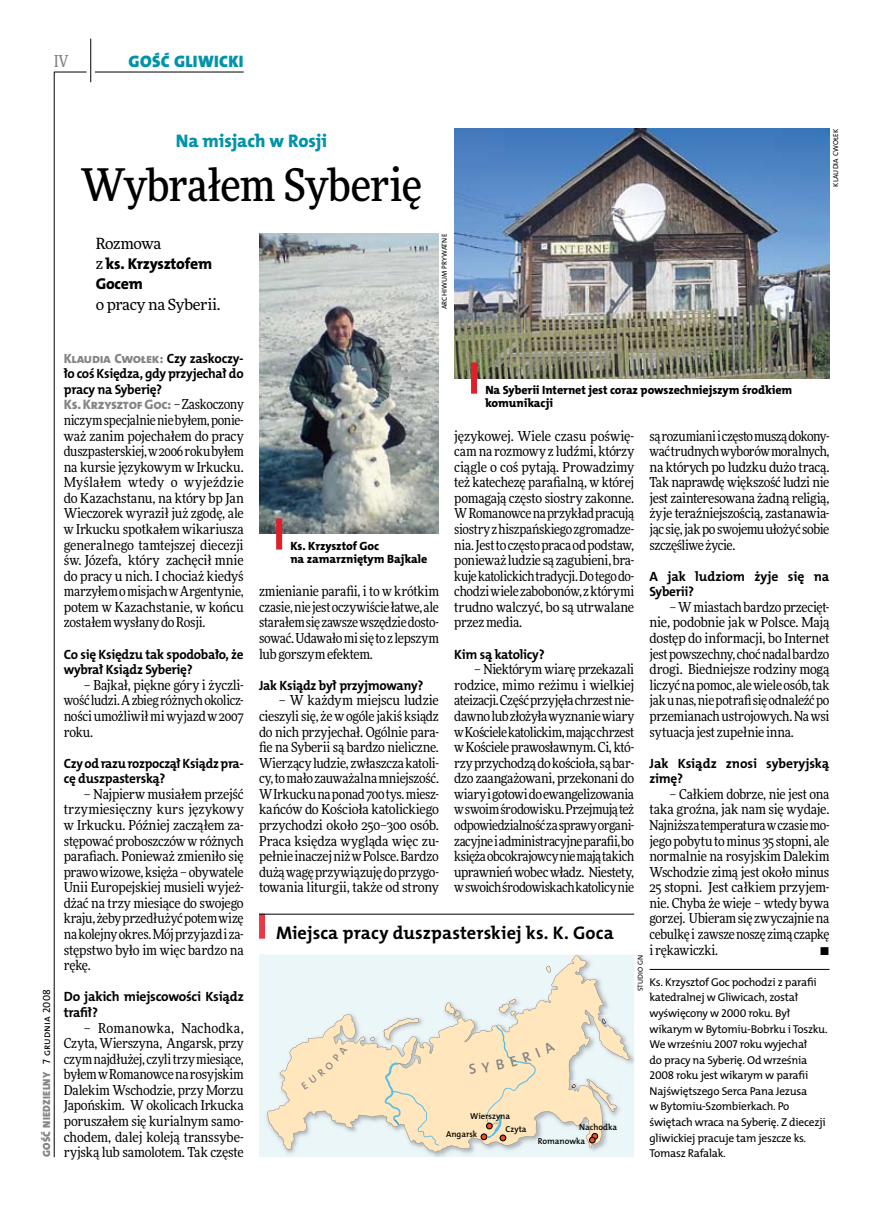
<style>
.page{position:relative;width:872px;height:1221px;background:#fff}
.page>*{position:absolute;margin:0;border:0;box-sizing:border-box;transform-origin:0 0}
.t1{font:500 45px "Freeday Narrow";letter-spacing:-.02em;color:#000}
.t2{font:18.3px "The Mix HP7 Bld";letter-spacing:.005em;color:#000}
.t3{font:18.3px "The Mix HP8 Ex Bld";letter-spacing:-.01em;color:#0093aa}
.t4{font:16.65px "The Mix HP9 Blk";letter-spacing:.02em;color:#0093aa}
.t5{font:500 16.5px "Freeday Narrow";color:#858486;scale:.9 1}
.t6{font:15.75px/20.4px "The Mix HP8 Ex Bld";letter-spacing:-.03em;color:#000}
.t7{font:15.45px "Freeday News";letter-spacing:-.025em;color:#000}
.t8{font:13.8px/15.6px "Freeday Narrow News";letter-spacing:-.02em;color:#000;text-align:justify}
.t9{font:13.8px "The Mix HP8 Ex Bld";letter-spacing:-.02em;color:#858486}
.t10{font:13.5px/15.6px "The Mix HP7 Bld";letter-spacing:-.02em;color:#000}
.t11{font:13.5px "The Mix HP8 Ex Bld";letter-spacing:-.02em;color:#858486}
.t12{font:12px/13.5px "The Mix HP8 Ex Bld";letter-spacing:-.005em;color:#000}
.t13{font:11.4px/15.6px "The Mix HP5 Plain";letter-spacing:-.02em;color:#000}
.t14{font:10.5px "The Mix HP9 Blk";letter-spacing:.025em;color:#858486}
.t15{font:8.55px/14.1px "The Mix HP6 Se Bld";color:#000}
.t16{font:7.2px "The Mix HP5 Plain";letter-spacing:.015em;color:#000}
.s1{font-family:"The Mix HP5 Plain";color:#000}
.s2{font-family:"Freeday News";font-size:15.45px}
.s3{font-family:"The Mix HP7 Bld";color:#000}
.s4{font-family:"Freeday Narrow News";color:#000}
</style>
<div class="page">
<hr style="left:54px;top:72px;width:1px;height:1085px;background:#000">
<hr style="left:90px;top:39px;width:1px;height:43px;background:#000">
<hr style="left:54px;top:72px;width:33px;height:1px;background:#000">
<hr style="left:95px;top:72px;width:149px;height:1px;background:#000">
<hr style="left:649px;top:969px;width:180px;height:1px;background:#000">
<img style="left:259px;top:234px;width:180px;height:300px">
<hr style="left:259px;top:954px;width:4px;height:202px;background:#ebf6f7">
<svg style="left:267px;top:955px;width:362px;height:197px;background:#edecdf"></svg>
<svg style="left:589px;top:1132px;width:9px;height:11px"></svg>
<svg style="left:385px;top:1062px;width:54px;height:83px;background:#f0e3c3"></svg>
<div style="left:276px;top:518px;width:6px;height:31px;background:#df1f2a"></div>
<div style="left:259px;top:913px;width:6px;height:25px;background:#eb3848"></div>
<hr style="left:259px;top:913px;width:375px;height:1px;background:#000">
<img style="left:454px;top:129px;width:375px;height:249px">
<div style="left:471px;top:362px;width:6px;height:31px;background:#df1f2a"></div>
<svg style="left:469px;top:1025px;width:86px;height:116px;background:#f5e2be"></svg>
<div style="left:301px;top:1045px;width:47px;height:44px;background:#ffe6bc"></div>
<p class="t5" style="left:54px;top:50px;width:17px">IV</p>
<p class="t4" style="left:129px;top:50px;width:116px">GOŚĆ GLIWICKI</p>
<p class="t14" style="left:40px;top:1156px;width:169px;rotate:-90deg">GOŚĆ NIEDZIELNY <span class="s1">7 grudnia 2008</span></p>
<p class="t16" style="left:831px;top:186px;width:58px;rotate:-90deg">klaudia cwołek</p>
<h2 class="t3" style="left:176px;top:129px;width:152px">Na misjach w Rosji</h2>
<h1 class="t1" style="left:81px;top:157px;width:343px">Wybrałem Syberię</h1>
<p class="t7" style="left:96px;top:233px;width:67px">Rozmowa</p>
<p class="t6" style="left:96px;top:253px;width:118px"><span class="s2">z</span> ks. Krzysztofem<br>Gocem</p>
<p class="t7" style="left:96px;top:294px;width:126px">o pracy na Syberii.</p>
<p class="t11" style="left:64px;top:349px;width:181px">Klaudia Cwołek: <span class="s3">Czy zaskoczy-</span></p>
<p class="t10" style="left:64px;top:366px;width:181px">ło coś Księdza, gdy przyjechał do pracy na Syberię?</p>
<p class="t9" style="left:64px;top:396px;width:181px">Ks. Krzysztof Goc: <span class="s4">– Zaskoczony</span></p>
<p class="t8" style="left:64px;top:412px;width:181px">niczym specjalnie nie byłem, ponie&shy;waż zanim pojechałem do pracy duszpasterskiej, w2006 roku byłem na kursie językowym w Irkucku.<br>Myślałem wtedy o wyjeździe do Kazachstanu, na który bp Jan Wieczorek wyraził już zgodę, ale w Irkucku spotkałem wikariusza generalnego tamtejszej diecezji św. Józefa, który zachęcił mnie do pracy u nich. I chociaż kiedyś marzyłem omisjach wArgentynie, potem w Kazachstanie, w końcu zostałem wysłany do Rosji.</p>
<p class="t10" style="left:64px;top:646px;width:181px">Co się Księdzu tak spodobało, że wybrał Ksiądz Syberię?</p>
<p class="t8" style="left:64px;top:677px;width:181px;text-indent:20px">– Bajkał, piękne góry i życzli&shy;wość ludzi. Azbieg różnych okolicz&shy;ności umożliwił mi wyjazd w2007 roku.</p>
<p class="t10" style="left:64px;top:755px;width:181px">Czy od razu rozpoczął Ksiądz pra&shy;cę duszpasterską?</p>
<p class="t8" style="left:64px;top:786px;width:181px;text-indent:20px">– Najpierw musiałem przejść trzymiesięczny kurs językowy w Irkucku. Później zacząłem za&shy;stępować proboszczów w różnych parafiach. Ponieważ zmieniło się prawo wizowe, księża – obywatele Unii Europejskiej musieli wyjeż&shy;dżać na trzy miesiące do swojego kraju, żeby przedłużyć potem wizę na kolejny okres. Mój przyjazd iza&shy;stępstwo było im więc bardzo na rękę.</p>
<p class="t10" style="left:64px;top:989px;width:181px">Do jakich miejscowości Ksiądz trafił?</p>
<p class="t8" style="left:64px;top:1019px;width:181px;text-indent:20px">– Romanowka, Nachodka, Czyta, Wierszyna, Angarsk, przy czym najdłużej, czyli trzy miesiące, byłem wRomanowce na rosyjskim Dalekim Wschodzie, przy Morzu Japońskim. W okolicach Irkucka poruszałem się kurialnym samo&shy;chodem, dalej koleją transsybe&shy;ryjską lub samolotem. Tak częste</p>
<p class="t16" style="left:440px;top:309px;width:77px;rotate:-90deg">archiwum prywatne</p>
<p class="t12" style="left:485px;top:383px;width:308px">Na Syberii Internet jest coraz powszechniejszym środkiem komunikacji</p>
<p class="t8" style="left:454px;top:427px;width:181px">językowej. Wiele czasu poświę&shy;cam na rozmowy z ludźmi, którzy ciągle o coś pytają. Prowadzimy też katechezę parafialną, w której pomagają często siostry zakonne.<br>WRomanowce na przykład pracują siostry zhiszpańskiego zgromadze&shy;nia. Jest to często praca od podstaw, ponieważ ludzie są zagubieni, bra&shy;kuje katolickich tradycji. Do tego do&shy;chodzi wiele zabobonów, zktórymi trudno walczyć, bo są utrwalane przez media.</p>
<p class="t10" style="left:454px;top:646px;width:92px">Kim są katolicy?</p>
<p class="t8" style="left:454px;top:661px;width:181px;text-indent:20px">– Niektórym wiarę przekazali rodzice, mimo reżimu i wielkiej ateizacji. Część przyjęła chrzest nie&shy;dawno lub złożyła wyznanie wiary wKościele katolickim, mając chrzest w Kościele prawosławnym. Ci, któ&shy;rzy przychodzą do kościoła, są bar&shy;dzo zaangażowani, przekonani do wiary igotowi do ewangelizowania wswoim środowisku. Przejmują też odpowiedzialność za sprawy organi&shy;zacyjne iadministracyjne parafii, bo księża obcokrajowcy nie mają takich uprawnień wobec władz. Niestety, wswoich środowiskach katolicy nie</p>
<p class="t8" style="left:649px;top:427px;width:181px">są rozumiani iczęsto muszą dokony&shy;wać trudnych wyborów moralnych, na których po ludzku dużo tracą.<br>Tak naprawdę większość ludzi nie jest zainteresowana żadną religią, żyje teraźniejszością, zastanawia&shy;jąc się, jak po swojemu ułożyć sobie szczęśliwe życie.</p>
<p class="t10" style="left:649px;top:568px;width:181px">A jak ludziom żyje się na<br>Syberii?</p>
<p class="t8" style="left:649px;top:599px;width:181px;text-indent:20px">– Wmiastach bardzo przecięt&shy;nie, podobnie jak w Polsce. Mają dostęp do informacji, bo Internet jest powszechny, choć nadal bardzo drogi. Biedniejsze rodziny mogą liczyć na pomoc, ale wiele osób, tak jak unas, nie potrafi się odnaleźć po przemianach ustrojowych. Na wsi sytuacja jest zupełnie inna.</p>
<p class="t10" style="left:649px;top:755px;width:181px">Jak Ksiądz znosi syberyjską zimę?</p>
<p class="t8" style="left:649px;top:786px;width:181px;text-indent:20px">– Całkiem dobrze, nie jest ona taka groźna, jak nam się wydaje.<br>Najniższa temperatura wczasie mo&shy;jego pobytu to minus 35 stopni, ale normalnie na rosyjskim Dalekim Wschodzie zimą jest około minus 25 stopni. Jest całkiem przyjem&shy;nie. Chyba że wieje – wtedy bywa gorzej. Ubieram się zwyczajnie na cebulkę i zawsze noszę zimą czapkę i rękawiczki.</p>
<p class="t12" style="left:290px;top:539px;width:138px">Ks. Krzysztof Goc<br>na zamarzniętym Bajkale</p>
<p class="t8" style="left:259px;top:583px;width:181px">zmienianie parafii, i to w krótkim czasie, nie jest oczywiście łatwe, ale starałem się zawsze wszędzie dosto&shy;sować. Udawało mi się to zlepszym lub gorszym efektem.</p>
<p class="t10" style="left:259px;top:677px;width:166px">Jak Ksiądz był przyjmowany?</p>
<p class="t8" style="left:259px;top:692px;width:181px;text-indent:20px">– W każdym miejscu ludzie cieszyli się, że w ogóle jakiś ksiądz do nich przyjechał. Ogólnie para&shy;fie na Syberii są bardzo nieliczne.<br>Wierzący ludzie, zwłaszcza katoli&shy;cy, to mało zauważalna mniejszość.<br>WIrkucku na ponad 700 tys. miesz&shy;kańców do Kościoła katolickiego przychodzi około 250–300 osób.<br>Praca księdza wygląda więc zu&shy;pełnie inaczej niż wPolsce. Bardzo dużą wagę przywiązuję do przygo&shy;towania liturgii, także od strony</p>
<h2 class="t2" style="left:276px;top:921px;width:339px">Miejsca pracy duszpasterskiej ks. K. Goca</h2>
<p class="t8" style="left:819px;top:941px;width:11px">•</p>
<p class="t13" style="left:649px;top:974px;width:180px">Ks. Krzysztof Goc pochodzi z parafii katedralnej w Gliwicach, został wyświęcony w 2000 roku. Był wikarym w Bytomiu-Bobrku i Toszku.<br>We wrześniu 2007 roku wyjechał<br>do pracy na Syberię. Od września<br>2008 roku jest wikarym w parafii<br>N ajświętszego Serca Pana Jezusa<br>w Bytomiu-Szombierkach. Po świętach wraca na Syberię. Z diecezji gliwickiej pracuje tam jeszcze ks.<br>Tomasz Rafalak.</p>
<p class="t16" style="left:636px;top:991px;width:38px;rotate:-90deg">studio gn</p>
<p class="t15" style="left:470px;top:1108px;width:41px">Wierszyna</p>
<p class="t15" style="left:538px;top:1120px;width:81px;text-indent:41px">Nachodka<br>Romanowka</p>
<p class="t15" style="left:505px;top:1122px;width:22px">Czyta</p>
<p class="t15" style="left:446px;top:1126px;width:33px">Angarsk</p>
</div>
